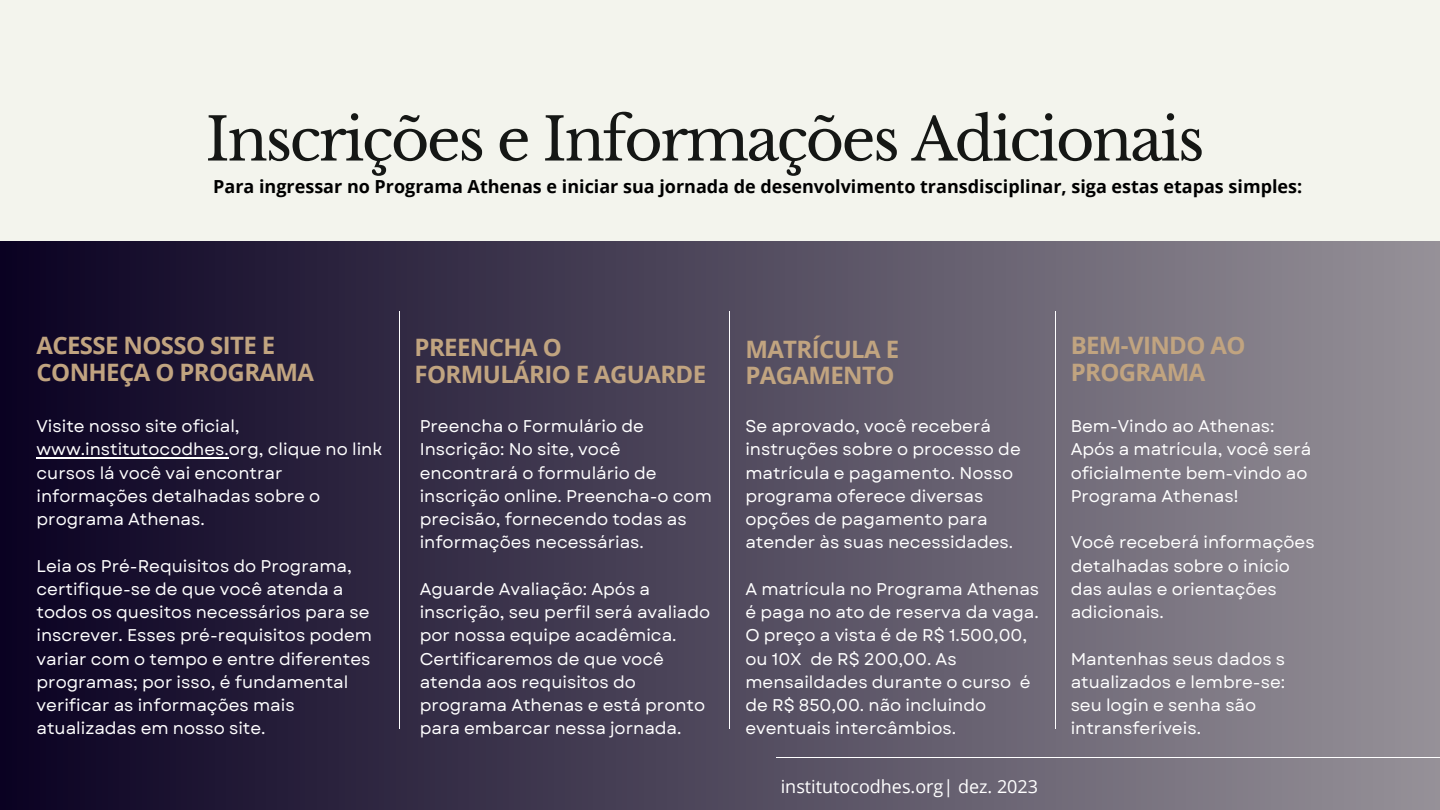
<style>
.page{position:relative;width:1440px;height:810px;background:#f3f4ed}
.page>*{position:absolute;margin:0;border:0;box-sizing:border-box;transform-origin:0 0}
.t1{font:58.8px "Libre Baskerville";letter-spacing:-.04em;color:#151715}
.t2{font:700 24px/26.2px "Open Sans";letter-spacing:-.025em;color:#c1a480}
.t3{font:700 18px "Open Sans";color:#000}
.t4{font:18px "Open Sans";color:#fff}
.t5{font:17px/23.2px "Garet";color:#fff}
</style>
<div class="page">
<div style="left:0;top:242px;width:1440px;height:568px;background:linear-gradient(to right,#0a0122,#969198)"></div>
<hr style="left:37px;top:457px;width:192px;height:1px;background:#fff">
<hr style="left:399px;top:311px;width:1px;height:418px;background:#fff">
<hr style="left:730px;top:311px;width:1px;height:418px;background:#fff">
<hr style="left:1055px;top:311px;width:1px;height:418px;background:#fff">
<hr style="left:776px;top:758px;width:664px;height:1px;background:#fff">
<p class="t1" style="left:205px;top:104px;width:1001px">Inscrições e Informações Adicionais</p>
<p class="t3" style="left:213px;top:174px;width:1090px">Para ingressar no Programa Athenas e iniciar sua jornada de desenvolvimento transdisciplinar, siga estas etapas simples:</p>
<p class="t2" style="left:745px;top:335px;width:155px">MATRÍCULA E<br>PAGAMENTO</p>
<p class="t5" style="left:745px;top:415px;width:277px">Se aprovado, você receberá instruções sobre o processo de matrícula e pagamento. Nosso programa oferece diversas opções de pagamento para atender às suas necessidades.</p>
<p class="t5" style="left:745px;top:577px;width:295px">A matrícula no Programa Athenas é paga no ato de reserva da vaga.<br>O preço a vista é de R$ 1.500,00, ou 10X de R$ 200,00. As mensaildades durante o curso é de R$ 850,00. não incluindo eventuais intercâmbios.</p>
<p class="t2" style="left:37px;top:332px;width:279px">ACESSE NOSSO SITE E<br>CONHEÇA O PROGRAMA</p>
<p class="t2" style="left:1071px;top:332px;width:176px">BEM-VINDO AO<br>PROGRAMA</p>
<p class="t2" style="left:415px;top:334px;width:293px">PREENCHA O<br>FORMULÁRIO E AGUARDE</p>
<p class="t5" style="left:420px;top:415px;width:294px">Preencha o Formulário de<br>Inscrição: No site, você encontrará o formulário de inscrição online. Preencha-o com precisão, fornecendo todas as informações necessárias.</p>
<p class="t5" style="left:420px;top:577px;width:292px">Aguarde Avaliação: Após a inscrição, seu perfil será avaliado por nossa equipe acadêmica.<br>Certificaremos de que você atenda aos requisitos do programa Athenas e está pronto para embarcar nessa jornada.</p>
<p class="t5" style="left:37px;top:415px;width:347px">Visite nosso site oficial, www.institutocodhes.org, clique no link cursos lá você vai encontrar informações detalhadas sobre o programa Athenas.</p>
<p class="t5" style="left:1071px;top:415px;width:242px">Bem-Vindo ao Athenas:<br>Após a matrícula, você será oficialmente bem-vindo ao<br>Programa Athenas!</p>
<p class="t5" style="left:1071px;top:531px;width:246px">Você receberá informações detalhadas sobre o início das aulas e orientações adicionais.</p>
<p class="t5" style="left:1071px;top:647px;width:216px">Mantenhas seus dados s atualizados e lembre-se: seu login e senha são intransferíveis.</p>
<p class="t5" style="left:37px;top:554px;width:337px">Leia os Pré-Requisitos do Programa, certifique-se de que você atenda a todos os quesitos necessários para se inscrever. Esses pré-requisitos podem variar com o tempo e entre diferentes programas; por isso, é fundamental verificar as informações mais atualizadas em nosso site.</p>
<p class="t4" style="left:781px;top:774px;width:259px">institutocodhes.org| dez. 2023</p>
</div>
